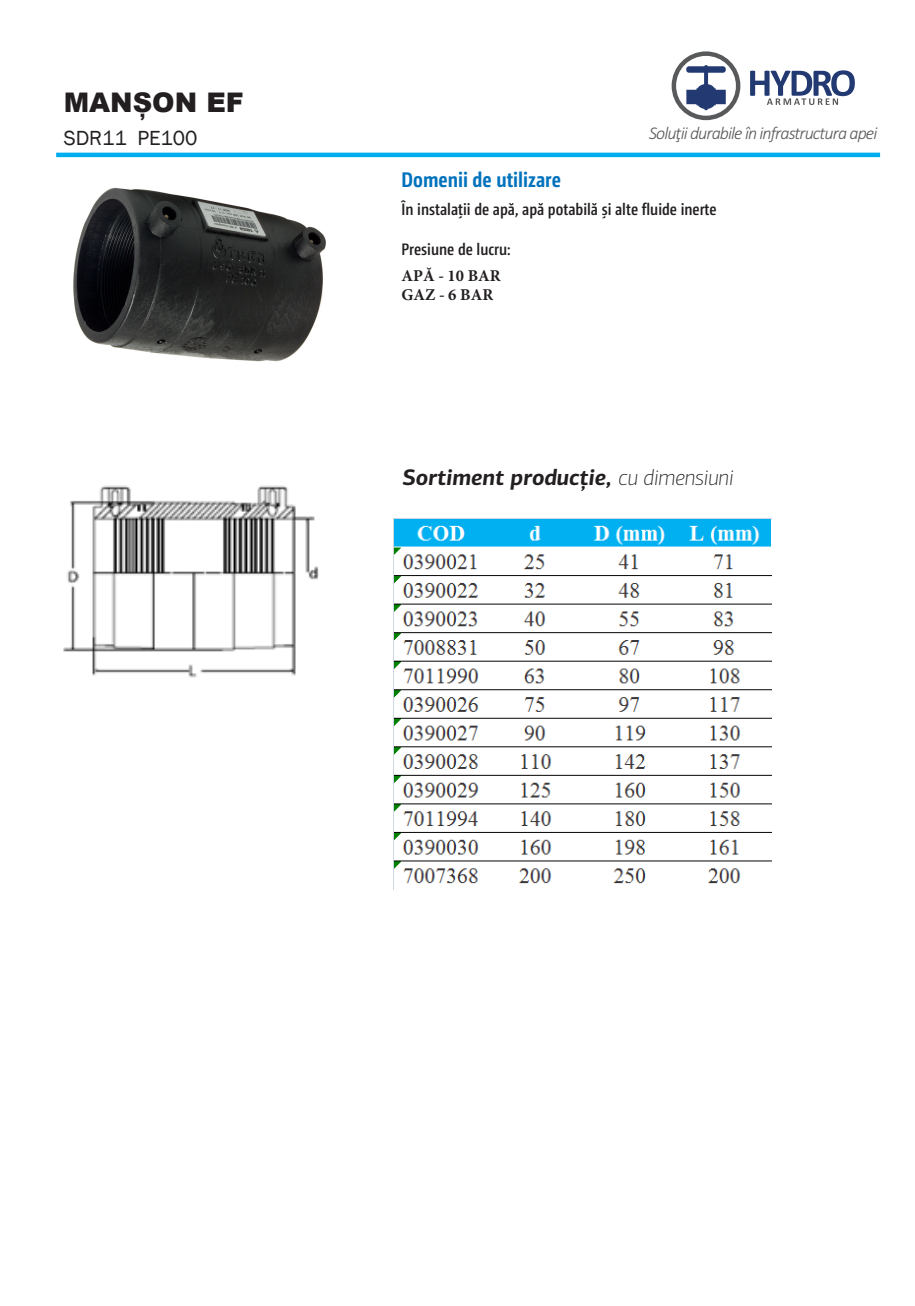
<style>
.page{position:relative;width:915px;height:1306px;background:#fff}
.page>*{position:absolute;margin:0;border:0;box-sizing:border-box;transform-origin:0 0}
.t1{font:900 27px "Arial";color:#231f20}
.t2{font:italic 700 22.5px "PF Centro Sans Pro";color:#231f20}
.t3{font:700 21px "Camingo Dos Pro Cd";color:#0072bc}
.t4{font:21px "Franklin Gothic";color:#231f20}
.t5{font:italic 300 18px "Calibri";letter-spacing:-.05em;color:#58595b}
.t6{font:600 16.5px/25.8px "Camingo Dos Pro Cd";color:#231f20}
.t7{font:700 16.5px "Minion Pro";color:#231f20}
.s1{font-style:inherit}
.s2{font-family:"Minion Pro";font-weight:700}
.s3{font-weight:100}
</style>
<div class="page">
<hr style="left:56px;top:153px;width:823px;height:4px;background:#00aeef">
<svg style="left:671px;top:51px;width:69px;height:69px"></svg>
<svg style="left:750px;top:70px;width:104px;height:35px"></svg>
<img style="left:73px;top:187px;width:253px;height:175px">
<img style="left:63px;top:485px;width:256px;height:193px">
<img style="left:393px;top:518px;width:378px;height:371px">
<p class="t1" style="left:64px;top:83px;width:181px">MANȘON EF</p>
<p class="t4" style="left:64px;top:125px;width:135px">SDR1<span class="s1">1</span> PE100</p>
<p class="t5" style="left:648px;top:122px;width:230px">Soluţii durabile în infrastructura apei</p>
<p class="t3" style="left:401px;top:167px;width:161px">Domenii de utilizare</p>
<p class="t6" style="left:401px;top:196px;width:316px">În instalații de apă, apă potabilă și alte fluide inerte</p>
<p class="t6" style="left:401px;top:236px;width:110px">Presiune de lucru:<br><span class="s2">APĂ - 10 BAR</span></p>
<p class="t7" style="left:401px;top:283px;width:93px">GAZ - 6 BAR</p>
<p class="t2" style="left:402px;top:463px;width:333px">Sortiment producţie, <span class="s3">cu dimensiuni</span></p>
</div>
